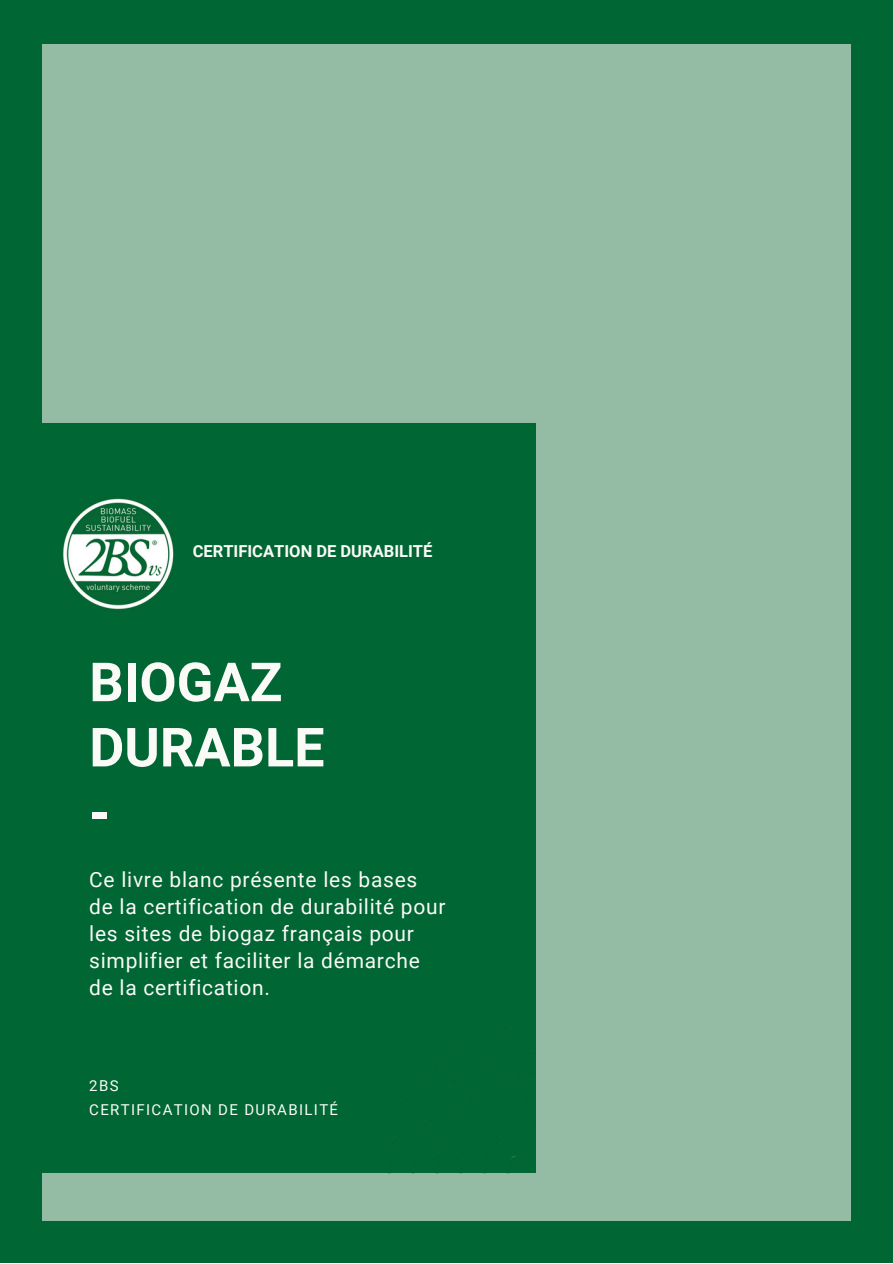
<style>
.page{position:relative;width:893px;height:1264px;background:#fff}
.page>*{position:absolute;margin:0;border:0;box-sizing:border-box;transform-origin:0 0}
.t1{font:700 54px/65.2px "Roboto";color:#fafaf7}
.t2{font:21px/27px "Roboto";letter-spacing:.035em;color:#fafaf7}
.t3{font:700 16.5px "Roboto";color:#fafaf7}
.t4{font:15px/23.5px "Roboto";letter-spacing:.09em;color:#fafaf7}
</style>
<div class="page">
<div style="left:0;top:0;width:892px;height:1262px;background:#063"></div>
<div style="left:43px;top:44px;width:807px;height:1176px;background:#94bba3"></div>
<div style="left:21px;top:423px;width:514px;height:749px;background:#063"></div>
<img style="left:388px;top:1030px;width:147px;height:143px">
<img style="left:62px;top:496px;width:112px;height:114px">
<p class="t3" style="left:193px;top:541px;width:241px">CERTIFICATION DE DURABILITÉ</p>
<h1 class="t1" style="left:89px;top:650px;width:237px">BIOGAZ<br>DURABLE -</h1>
<p class="t2" style="left:89px;top:866px;width:358px">Ce livre blanc présente les bases de la certification de durabilité pour les sites de biogaz français pour simplifier et faciliter la démarche de la certification.</p>
<p class="t4" style="left:89px;top:1074px;width:250px">2BS<br>CERTIFICATION DE DURABILITÉ</p>
</div>
